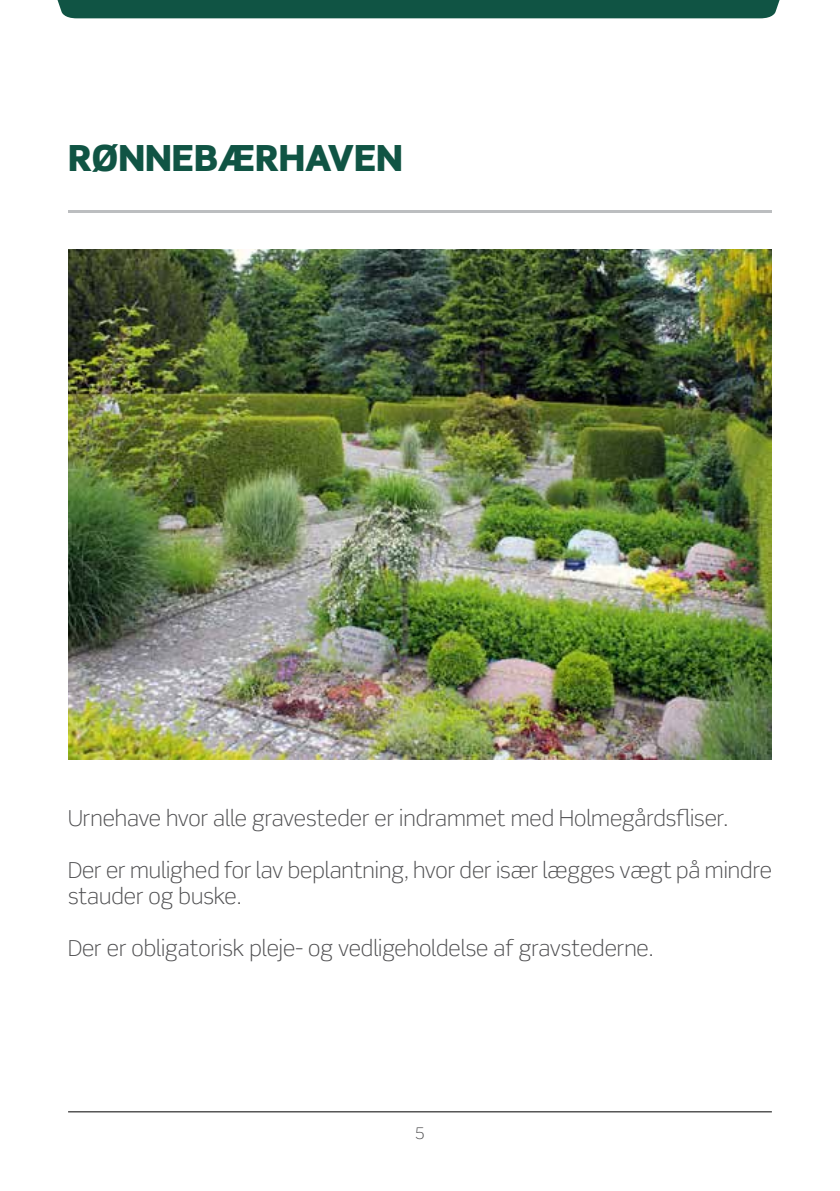
<style>
.page{position:relative;width:840px;height:1191px;background:#fff}
.page>*{position:absolute;margin:0;border:0;box-sizing:border-box;transform-origin:0 0}
.t1{font:900 36px "Scene";color:#105444}
.t2{font:300 22px/26px "Scene";color:#4d4d4f}
.t3{font:300 16px "Scene";color:#4d4d4f}
</style>
<div class="page">
<div style="left:57px;top:0;width:722px;height:18px;background:#105444"></div>
<hr style="left:68px;top:1111px;width:703px;height:1px;background:#000">
<hr style="left:68px;top:210px;width:703px;height:3px;background:#bcbec0">
<img style="left:68px;top:249px;width:703px;height:511px">
<h1 class="t1" style="left:68px;top:134px;width:336px">RØNNEBÆRHAVEN</h1>
<p class="t2" style="left:68px;top:805px;width:661px">Urnehave hvor alle gravesteder er indrammet med Holmegårdsfliser.</p>
<p class="t2" style="left:68px;top:857px;width:704px">Der er mulighed for lav beplantning, hvor der især lægges vægt på mindre stauder og buske.</p>
<p class="t2" style="left:68px;top:935px;width:586px">Der er obligatorisk pleje- og vedligeholdelse af gravstederne.</p>
<p class="t3" style="left:415px;top:1120px;width:11px">5</p>
</div>
